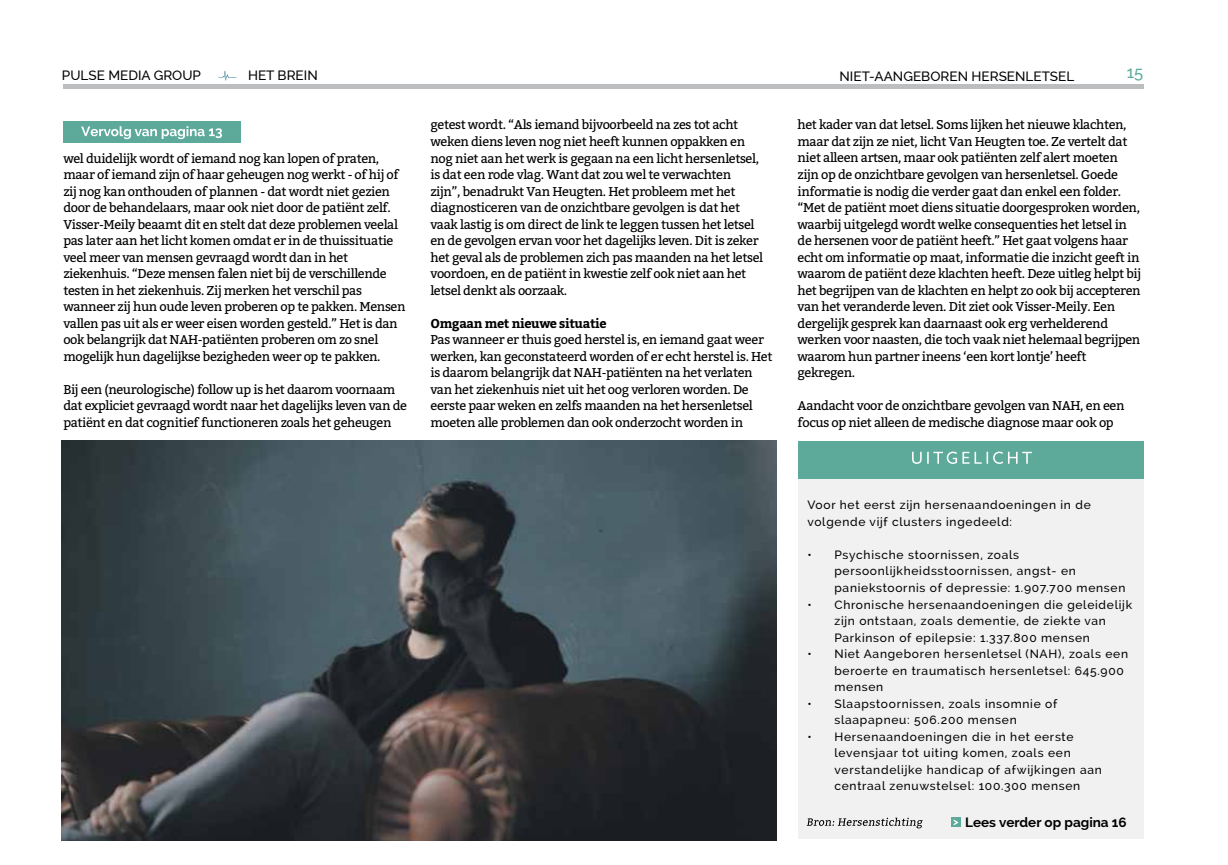
<style>
.page{position:relative;width:1228px;height:865px;background:#fff}
.page>*{position:absolute;margin:0;border:0;box-sizing:border-box;transform-origin:0 0}
.t1{font:500 16.5px "Raleway";color:#5daa9b}
.t2{font:500 13.5px "Raleway";color:#000}
.t3{font:700 13.5px "Raleway";color:#000}
.t4{font:12.75px/16.5px "Bitter";letter-spacing:-.03em;color:#000}
.t5{font:700 12.75px "Bitter";letter-spacing:-.03em;color:#000}
.t6{font:500 12px/16.5px "Raleway";letter-spacing:.06em;color:#000}
</style>
<div class="page">
<hr style="left:63px;top:85px;width:1080px;height:4px;background:#bcbec0">
<svg style="left:218px;top:71px;width:19px;height:9px"></svg>
<img style="left:62px;top:440px;width:714px;height:400px">
<div style="left:798px;top:460px;width:346px;height:378px;background:#f1f1f2"></div>
<div style="left:798px;top:440px;width:346px;height:38px;background:#5daa9b"></div>
<svg style="left:912px;top:451px;width:120px;height:12px"></svg>
<svg style="left:807px;top:817px;width:116px;height:10px"></svg>
<div style="left:63px;top:121px;width:178px;height:22px;background:#5daa9b"></div>
<svg style="left:81px;top:126px;width:141px;height:13px"></svg>
<div style="left:951px;top:816px;width:10px;height:10px;background:#5daa9b"></div>
<svg style="left:954px;top:819px;width:4px;height:6px"></svg>
<p class="t2" style="left:62px;top:68px;width:140px">PULSE MEDIA GROUP</p>
<p class="t2" style="left:248px;top:68px;width:71px">HET BREIN</p>
<p class="t2" style="left:840px;top:68px;width:236px">NIET-AANGEBOREN HERSENLETSEL</p>
<p class="t1" style="left:1127px;top:62px;width:18px">15</p>
<p class="t4" style="left:63px;top:149px;width:344px">wel duidelijk wordt of iemand nog kan lopen of praten, maar of iemand zijn of haar geheugen nog werkt - of hij of zij nog kan onthouden of plannen - dat wordt niet gezien door de behandelaars, maar ook niet door de patiënt zelf.<br>Visser-Meily beaamt dit en stelt dat deze problemen veelal pas later aan het licht komen omdat er in de thuissituatie veel meer van mensen gevraagd wordt dan in het ziekenhuis. “Deze mensen falen niet bij de verschillende testen in het ziekenhuis. Zij merken het verschil pas wanneer zij hun oude leven proberen op te pakken. Mensen vallen pas uit als er weer eisen worden gesteld.” Het is dan ook belangrijk dat NAH-patiënten proberen om zo snel mogelijk hun dagelijkse bezigheden weer op te pakken.</p>
<p class="t4" style="left:63px;top:380px;width:345px">Bij een (neurologische) follow up is het daarom voornaam dat expliciet gevraagd wordt naar het dagelijks leven van de patiënt en dat cognitief functioneren zoals het geheugen</p>
<p class="t4" style="left:430px;top:116px;width:334px">getest wordt. “Als iemand bijvoorbeeld na zes tot acht weken diens leven nog niet heeft kunnen oppakken en nog niet aan het werk is gegaan na een licht hersenletsel, is dat een rode vlag. Want dat zou wel te verwachten zijn”, benadrukt Van Heugten. Het probleem met het diagnosticeren van de onzichtbare gevolgen is dat het vaak lastig is om direct de link te leggen tussen het letsel en de gevolgen ervan voor het dagelijks leven. Dit is zeker het geval als de problemen zich pas maanden na het letsel voordoen, en de patiënt in kwestie zelf ook niet aan het letsel denkt als oorzaak.</p>
<p class="t5" style="left:430px;top:313px;width:178px">Omgaan met nieuwe situatie</p>
<p class="t4" style="left:430px;top:331px;width:344px">Pas wanneer er thuis goed herstel is, en iemand gaat weer werken, kan geconstateerd worden of er echt herstel is. Het is daarom belangrijk dat NAH-patiënten na het verlaten van het ziekenhuis niet uit het oog verloren worden. De eerste paar weken en zelfs maanden na het hersenletsel moeten alle problemen dan ook onderzocht worden in</p>
<p class="t4" style="left:798px;top:116px;width:345px">het kader van dat letsel. Soms lijken het nieuwe klachten, maar dat zijn ze niet, licht Van Heugten toe. Ze vertelt dat niet alleen artsen, maar ook patiënten zelf alert moeten zijn op de onzichtbare gevolgen van hersenletsel. Goede informatie is nodig die verder gaat dan enkel een folder. “Met de patiënt moet diens situatie doorgesproken worden, waarbij uitgelegd wordt welke consequenties het letsel in de hersenen voor de patiënt heeft.” Het gaat volgens haar echt om informatie op maat, informatie die inzicht geeft in waarom de patiënt deze klachten heeft. Deze uitleg helpt bij het begrijpen van de klachten en helpt zo ook bij accepteren van het veranderde leven. Dit ziet ook Visser-Meily. Een dergelijk gesprek kan daarnaast ook erg verhelderend werken voor naasten, die toch vaak niet helemaal begrijpen waarom hun partner ineens ‘een kort lontje’ heeft gekregen.</p>
<p class="t4" style="left:798px;top:397px;width:329px">Aandacht voor de onzichtbare gevolgen van NAH, en een focus op niet alleen de medische diagnose maar ook op</p>
<p class="t6" style="left:807px;top:496px;width:285px">Voor het eerst zijn hersenaandoeningen in de volgende vijf clusters ingedeeld:</p>
<p class="t6" style="left:834px;top:546px;width:292px;text-indent:-27px">• Psychische stoornissen, zoals persoonlijkheidsstoornissen, angst- en paniekstoornis of depressie: 1.907.700 mensen</p>
<p class="t6" style="left:834px;top:595px;width:299px;text-indent:-27px">• Chronische hersenaandoeningen die geleidelijk zijn ontstaan, zoals dementie, de ziekte van<br>Parkinson of epilepsie: 1.337.800 mensen</p>
<p class="t6" style="left:834px;top:645px;width:295px;text-indent:-27px">• Niet Aangeboren hersenletsel (NAH), zoals een beroerte en traumatisch hersenletsel: 645.900 mensen</p>
<p class="t6" style="left:834px;top:694px;width:224px;text-indent:-27px">• Slaapstoornissen, zoals insomnie of slaapapneu: 506.200 mensen</p>
<p class="t6" style="left:834px;top:727px;width:269px;text-indent:-27px">• Hersenaandoeningen die in het eerste levensjaar tot uiting komen, zoals een verstandelijke handicap of afwijkingen aan centraal zenuwstelsel: 100.300 mensen</p>
<p class="t3" style="left:965px;top:813px;width:163px">Lees verder op pagina 16</p>
</div>
